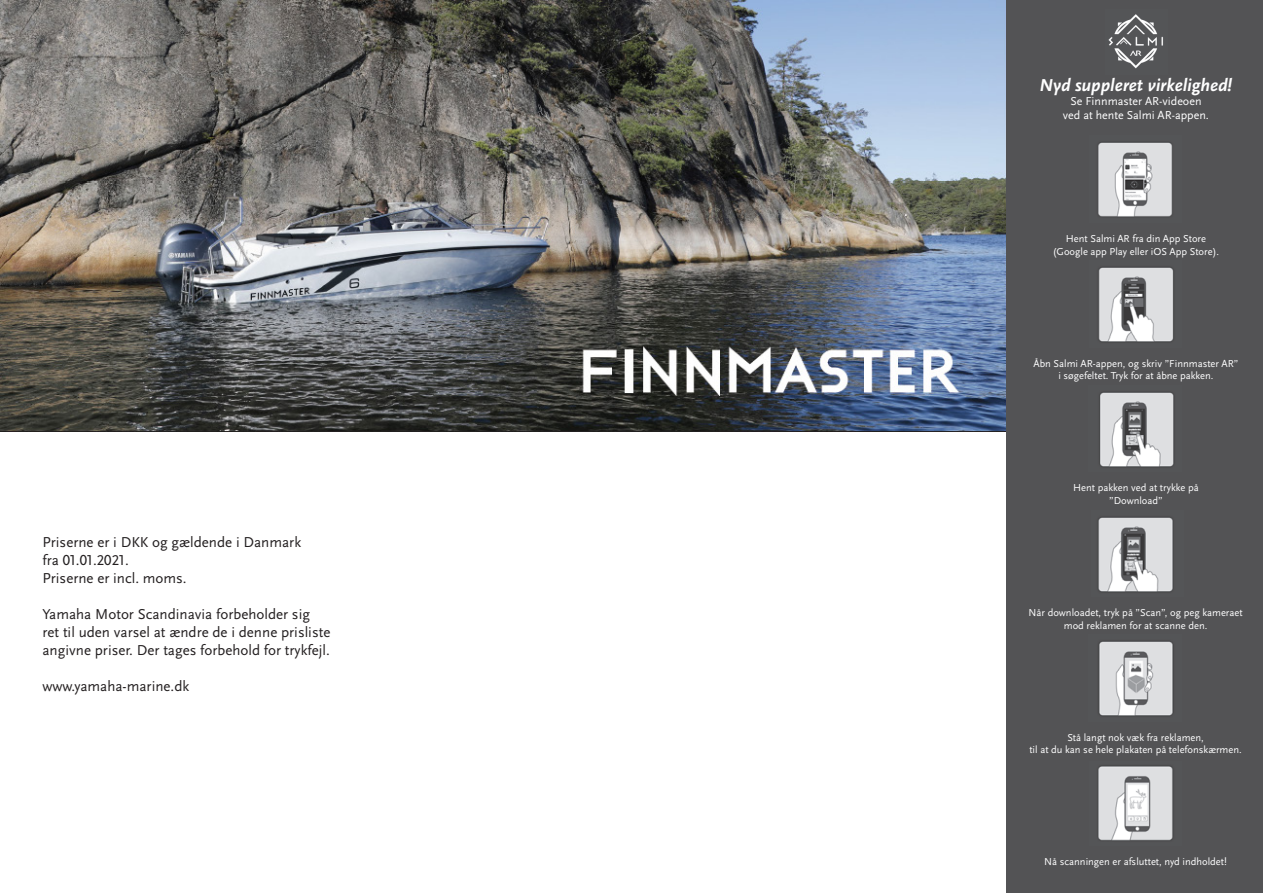
<style>
.page{position:relative;width:1263px;height:893px;background:#fff}
.page>*{position:absolute;margin:0;border:0;box-sizing:border-box;transform-origin:0 0}
.t1{font:italic 700 18px "Scala Sans OT";color:#fff}
.t2{font:15px/18px "Scala Sans OT";color:#231f20}
.t3{font:12px "Scala Sans OT";color:#fff}
.t4{font:10.5px "Scala Sans OT";color:#fff}
</style>
<div class="page">
<img style="left:0;top:0;width:1006px;height:431px">
<div style="left:1006px;top:0;width:257px;height:893px;background:#535355"></div>
<img style="left:1098px;top:142px;width:74px;height:75px">
<img style="left:1098px;top:766px;width:75px;height:75px">
<img style="left:1099px;top:641px;width:75px;height:75px">
<img style="left:1099px;top:392px;width:75px;height:75px">
<img style="left:1099px;top:267px;width:74px;height:75px">
<img style="left:1108px;top:14px;width:55px;height:55px">
<img style="left:1098px;top:517px;width:75px;height:75px">
<p class="t2" style="left:43px;top:533px;width:260px">Priserne er i DKK og gældende i Danmark</p>
<p class="t2" style="left:43px;top:551px;width:88px">fra 01.01.2021.</p>
<p class="t2" style="left:43px;top:569px;width:146px">Priserne er incl. moms.</p>
<p class="t2" style="left:43px;top:605px;width:289px">Yamaha Motor Scandinavia forbeholder sig ret til uden varsel at ændre de i denne prisliste angivne priser. Der tages forbehold for trykfejl.</p>
<p class="t2" style="left:43px;top:677px;width:148px">www.yamaha-marine.dk</p>
<p class="t1" style="left:1039px;top:75px;width:194px">Nyd suppleret virkelighed!</p>
<p class="t3" style="left:1070px;top:95px;width:133px">Se Finnmaster AR-videoen</p>
<p class="t3" style="left:1063px;top:109px;width:148px">ved at hente Salmi AR-appen.</p>
<p class="t4" style="left:1066px;top:233px;width:142px">Hent Salmi AR fra din App Store</p>
<p class="t4" style="left:1053px;top:246px;width:168px">(Google app Play eller iOS App Store).</p>
<p class="t4" style="left:1033px;top:358px;width:206px">Åbn Salmi AR-appen, og skriv ”Finnmaster AR”</p>
<p class="t4" style="left:1058px;top:370px;width:157px">i søgefeltet. Tryk for at åbne pakken.</p>
<p class="t4" style="left:1073px;top:482px;width:127px">Hent pakken ved at trykke på</p>
<p class="t4" style="left:1109px;top:495px;width:55px">”Download”</p>
<p class="t4" style="left:1028px;top:607px;width:216px">Når downloadet, tryk på ”Scan”, og peg kameraet</p>
<p class="t4" style="left:1064px;top:620px;width:145px">mod reklamen for at scanne den.</p>
<p class="t4" style="left:1067px;top:732px;width:138px">Stå langt nok væk fra reklamen,</p>
<p class="t4" style="left:1029px;top:744px;width:214px">til at du kan se hele plakaten på telefonskærmen.</p>
<p class="t4" style="left:1044px;top:856px;width:184px">Nå scanningen er afsluttet, nyd indholdet!</p>
</div>
